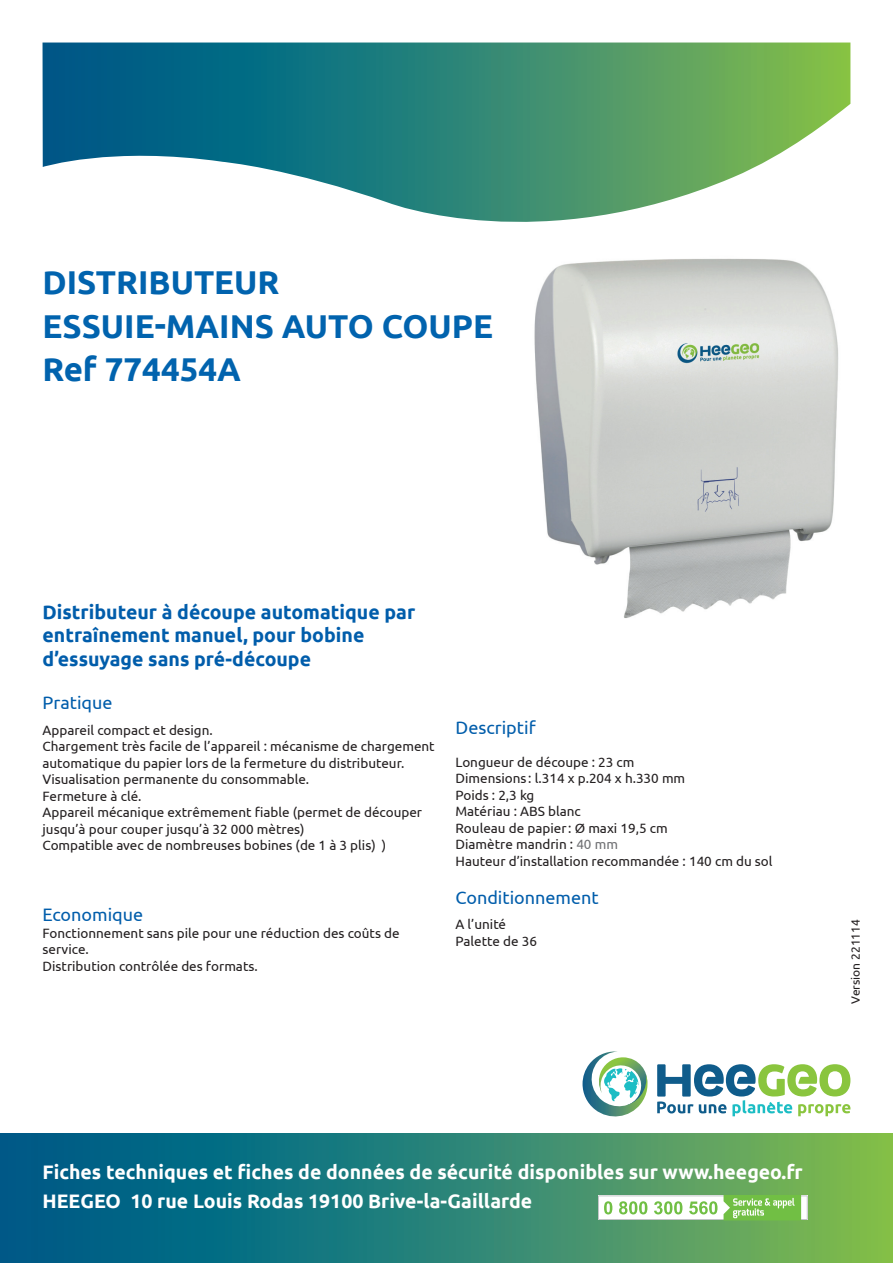
<style>
.page{position:relative;width:893px;height:1263px;background:#fff}
.page>*{position:absolute;margin:0;border:0;box-sizing:border-box;transform-origin:0 0}
.t1{font:700 33px/43.5px "Ubuntu";color:#0163ae}
.t2{font:700 19.5px/28.5px "Ubuntu";color:#fff}
.t3{font:700 19.5px/23.4px "Ubuntu";color:#015dab}
.t4{font:18px "Ubuntu";color:#015dab}
.t5{font:13.5px/16.5px "Ubuntu";color:#231f20}
.t6{font:12px "Ubuntu";color:#231f20}
.s1{color:#6f7073}
</style>
<div class="page">
<div style="left:0;top:1133px;width:893px;height:130px;background:linear-gradient(to right,#005492,#7dba53)"></div>
<svg style="left:43px;top:43px;width:807px;height:179px"></svg>
<svg style="left:598px;top:1195px;width:209px;height:25px"></svg>
<img style="left:534px;top:258px;width:305px;height:360px">
<svg style="left:582px;top:1051px;width:66px;height:66px"></svg>
<svg style="left:657px;top:1064px;width:193px;height:52px"></svg>
<h1 class="t1" style="left:43px;top:260px;width:452px">DISTRIBUTEUR<br>ESSUIE-MAINS AUTO COUPE<br>Ref 774454A</h1>
<h2 class="t3" style="left:43px;top:600px;width:374px">Distributeur à découpe automatique par entraînement manuel, pour bobine d’essuyage sans pré-découpe</h2>
<h3 class="t4" style="left:43px;top:692px;width:72px">Pratique</h3>
<p class="t5" style="left:43px;top:721px;width:394px">Appareil compact et design.<br>Chargement très facile de l’appareil : mécanisme de chargement automatique du papier lors de la fermeture du distributeur.<br>Visualisation permanente du consommable.<br>Fermeture à clé.<br>Appareil mécanique extrêmement fiable (permet de découper jusqu’à pour couper jusqu’à 32 000 mètres)<br>Compatible avec de nombreuses bobines (de 1 à 3 plis) )</p>
<h3 class="t4" style="left:43px;top:904px;width:102px">Economique</h3>
<p class="t5" style="left:43px;top:924px;width:359px">Fonctionnement sans pile pour une réduction des coûts de service.<br>Distribution contrôlée des formats.</p>
<h3 class="t4" style="left:455px;top:716px;width:82px">Descriptif</h3>
<p class="t5" style="left:455px;top:753px;width:319px">Longueur de découpe : 23 cm<br>Dimensions : l.314 x p.204 x h.330 mm<br>Poids : 2,3 kg<br>Matériau : ABS blanc<br>Rouleau de papier: Ø maxi 19,5 cm<br>Diamètre mandrin : <span class="s1">40 mm<br></span>Hauteur d’installation recommandée : 140 cm du sol</p>
<h3 class="t4" style="left:455px;top:886px;width:145px">Conditionnement</h3>
<p class="t5" style="left:455px;top:916px;width:83px">A l’unité<br>Palette de 36</p>
<p class="t6" style="left:848px;top:1004px;width:86px;rotate:-90deg">Version 221114</p>
<h2 class="t2" style="left:43px;top:1158px;width:762px">Fiches techniques et fiches de données de sécurité disponibles sur www.heegeo.fr<br>HEEGEO 10 rue Louis Rodas 19100 Brive-la-Gaillarde</h2>
</div>
